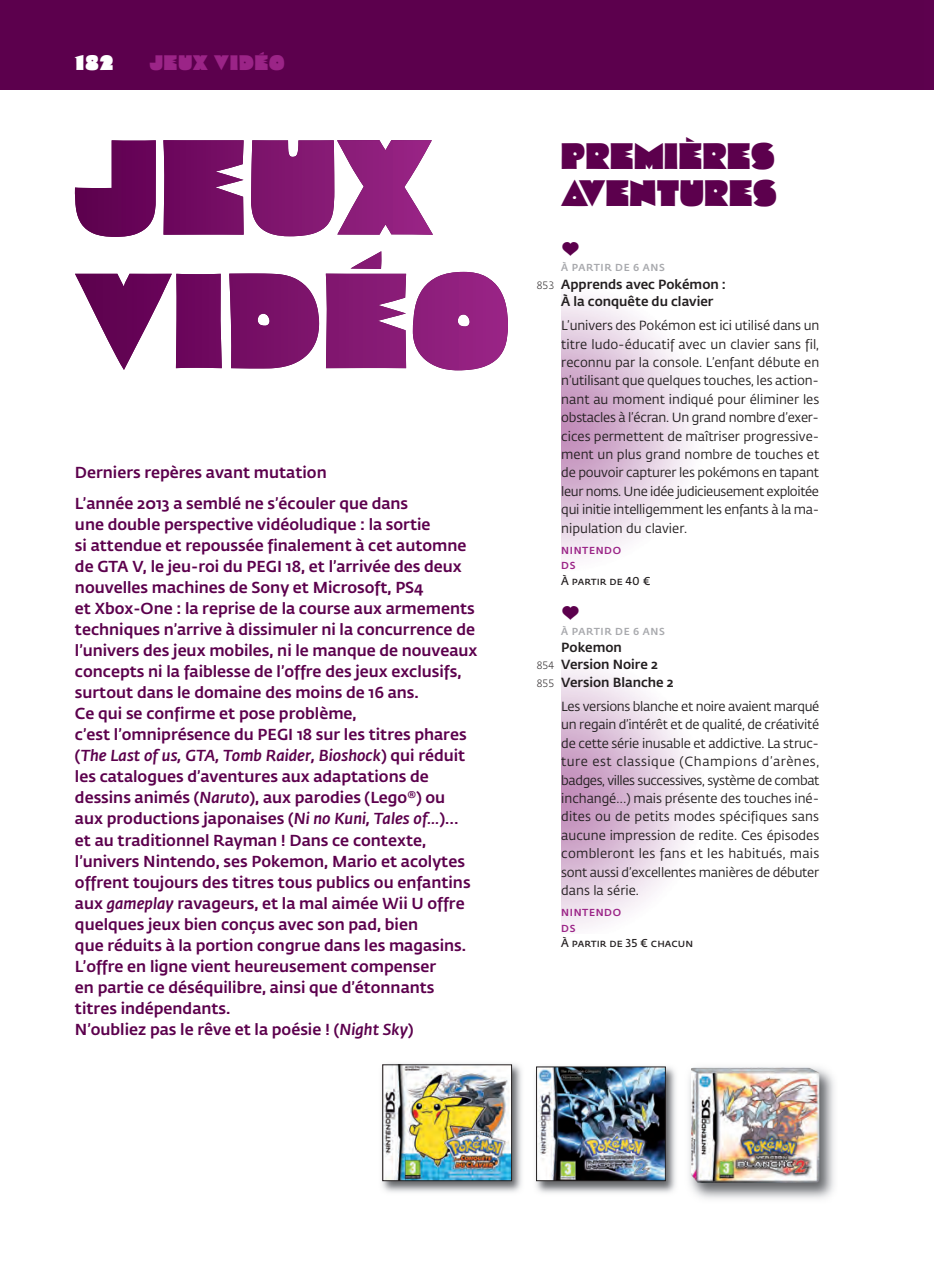
<style>
.page{position:relative;width:934px;height:1272px;background:#fff}
.page>*{position:absolute;margin:0;border:0;box-sizing:border-box;transform-origin:0 0}
.t1{font:36.75px/36.8px "Cooter Deuce";letter-spacing:.015em;color:#5c004d}
.t2{font:21px "Cooter Deuce";letter-spacing:.05em;color:#9b2487}
.t3{font:21px "Cooter Deuce";color:#fff}
.t4{font:500 15.75px/21px "Fedra Sans Pro";color:#5c004d}
.t5{font:14px "RLPE";color:#5c004d}
.t6{font:13.12px/18.4px "Fedra Sans Pro";letter-spacing:-.015em;color:#231f20;text-align:justify}
.t7{font:500 13.12px/17.2px "Fedra Sans Pro";color:#231f20}
.t8{font:600 11.38px "Fedra Sans Pro";color:#231f20}
.t9{font:500 10.15px "Fedra Sans Pro";letter-spacing:.06em;color:#a8a9ad}
.t10{font:500 10.15px/15.4px "Fedra Sans Pro";letter-spacing:.06em;color:#9b2487}
.s1{font-style:italic}
.s2{font-weight:300;font-size:10.5px}
</style>
<div class="page">
<div style="left:918px;top:0;width:16px;height:90px;background:#5d014e"></div>
<div style="left:0;top:0;width:918px;height:90px;background:#5c004d"></div>
<svg style="left:75px;top:251px;width:433px;height:119px"></svg>
<img style="left:381px;top:1063px;width:141px;height:130px">
<img style="left:385px;top:1066px;width:125px;height:112px">
<img style="left:535px;top:1066px;width:141px;height:127px">
<img style="left:538px;top:1068px;width:125px;height:110px">
<div style="left:536px;top:1066px;width:129px;height:114px;border:1px solid #231f20"></div>
<img style="left:689px;top:1068px;width:145px;height:131px">
<img style="left:691px;top:1067px;width:128px;height:115px">
<svg style="left:75px;top:140px;width:358px;height:97px"></svg>
<hr style="left:435px;top:0;width:49px;height:1px;background:#fff">
<hr style="left:435px;top:1271px;width:49px;height:1px;background:#000">
<h2 class="t3" style="left:75px;top:53px;width:40px">182</h2>
<h2 class="t2" style="left:149px;top:53px;width:137px">JEUX VIDÉO</h2>
<p class="t4" style="left:75px;top:457px;width:335px;line-height:31.5px">derniers repères avant mutation<br>L’année 2013 a semblé ne s’écouler que dans</p>
<p class="t4" style="left:75px;top:515px;width:404px">une double perspective vidéoludique : la sortie<br>si attendue et repoussée finalement à cet automne de Gta V, le jeu-roi du peGi 18, et l’arrivée des deux nouvelles machines de sony et Microsoft, ps4<br>et Xbox-one : la reprise de la course aux armements techniques n’arrive à dissimuler ni la concurrence de l’univers des jeux mobiles, ni le manque de nouveaux concepts ni la faiblesse de l’offre des jeux exclusifs, surtout dans le domaine des moins de 16 ans.<br>Ce qui se confirme et pose problème,<br>c’est l’omniprésence du peGi 18 sur les titres phares (<span class="s1">The Last of us, GTA, Tomb Raider, Bioshock</span>) qui réduit les catalogues d’aventures aux adaptations de dessins animés (<span class="s1">Naruto</span>), aux parodies (Lego®) ou<br>aux productions japonaises (<span class="s1">Ni no Kuni, Tales of…</span>)… et au traditionnel rayman ! dans ce contexte, l’univers nintendo, ses pokemon, Mario et acolytes offrent toujours des titres tous publics ou enfantins aux <span class="s1">gameplay</span> ravageurs, et la mal aimée Wii U offre quelques jeux bien conçus avec son pad, bien<br>que réduits à la portion congrue dans les magasins.<br>L’offre en ligne vient heureusement compenser<br>en partie ce déséquilibre, ainsi que d’étonnants titres indépendants.<br>n’oubliez pas le rêve et la poésie ! (<span class="s1">Night Sky</span>)</p>
<h1 class="t1" style="left:561px;top:139px;width:217px">PREMIÈRES<br>AVENTURES</h1>
<p class="t5" style="left:561px;top:241px;width:20px">a</p>
<p class="t9" style="left:561px;top:264px;width:105px">À partir de 6 ans</p>
<p class="t7" style="left:561px;top:276px;width:166px;text-indent:-25px"><span class="s2">853</span> apprends avec pokémon :<br>À la conquête du clavier</p>
<p class="t6" style="left:561px;top:317px;width:260px">L’univers des Pokémon est ici utilisé dans un titre ludo-éducatif avec un clavier sans fil, reconnu par la console. L’enfant débute en n’utilisant que quelques touches, les action&shy;nant au moment indiqué pour éliminer les obstacles à l’écran. Un grand nombre d’exer&shy;cices permettent de maîtriser progressive&shy;ment un plus grand nombre de touches et de pouvoir capturer les pokémons en tapant leur noms. Une idée judicieusement exploitée qui initie intelligemment les enfants à la ma&shy;nipulation du clavier.</p>
<p class="t10" style="left:561px;top:543px;width:61px">nintendo ds</p>
<p class="t8" style="left:561px;top:576px;width:91px">À partir de 40 €</p>
<p class="t5" style="left:561px;top:604px;width:20px">a</p>
<p class="t9" style="left:561px;top:627px;width:105px">À partir de 6 ans</p>
<p class="t7" style="left:536px;top:640px;width:139px;text-indent:25px">pokemon<br><span class="s2">854</span> Version noire 2<br><span class="s2">855</span> Version Blanche 2</p>
<p class="t6" style="left:561px;top:698px;width:260px">Les versions blanche et noire avaient marqué un regain d’intérêt et de qualité, de créativité de cette série inusable et addictive. La struc&shy;ture est classique (Champions d’arènes, badges, villes successives, système de combat inchangé…) mais présente des touches iné&shy;dites ou de petits modes spécifiques sans aucune impression de redite. Ces épisodes combleront les fans et les habitués, mais sont aussi d’excellentes manières de débuter dans la série.</p>
<p class="t10" style="left:561px;top:905px;width:61px">nintendo ds</p>
<p class="t8" style="left:561px;top:938px;width:133px">À partir de 35 € chacun</p>
</div>
